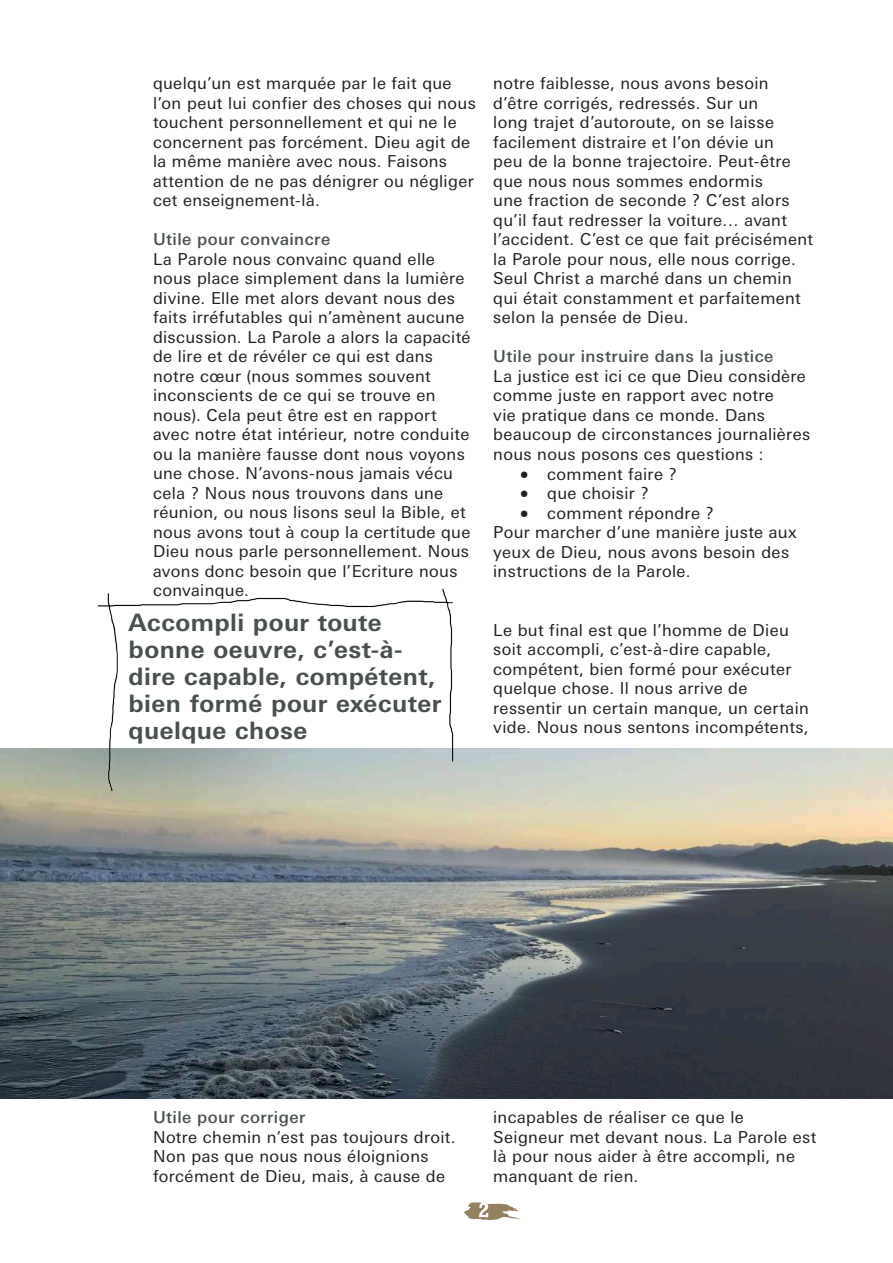
<style>
.page{position:relative;width:893px;height:1263px;background:#fff}
.page>*{position:absolute;margin:0;border:0;box-sizing:border-box;transform-origin:0 0}
.t1{font:700 24px/27px "LT Univers Basic";letter-spacing:.02em;color:#47504a}
.t2{font:18px "Symbol";color:#231f20}
.t3{font:16.5px/19.5px "LT Univers Basic";letter-spacing:.025em;color:#231f20}
.t4{font:500 16.5px "LT Univers Basic";letter-spacing:.025em;color:#47504a}
</style>
<div class="page">
<img style="left:0;top:748px;width:893px;height:350px">
<svg style="left:464px;top:1202px;width:57px;height:18px"></svg>
<img style="left:59px;top:588px;width:434px;height:241px">
<p class="t3" style="left:153px;top:74px;width:324px">quelqu’un est marquée par le fait que<br>’l on peut lui confier des choses qui nous touchent personnellement et qui ne le concernent pas forcément. Dieu agit de la même manière avec nous. Faisons attention de ne pas dénigrer ou négliger cet enseignement-là.</p>
<p class="t4" style="left:153px;top:230px;width:179px">Utile pour convaincre</p>
<p class="t3" style="left:153px;top:249px;width:319px">La Parole nous convainc quand elle nous place simplement dans la lumière divine. Elle met alors devant nous des faits irréfutables qui ’n amènent aucune discussion. La Parole a alors la capacité de lire et de révéler ce qui est dans notre cœur (nous sommes souvent inconscients de ce qui se trouve en nous .) Cela peut être est en rapport avec notre état intérieur, notre conduite ou la manière fausse dont nous voyons une chose N. ’avons-nous jamais vécu cela ? Nous nous trouvons dans une réunion, ou nous lisons seul la Bible, et nous avons tout à coup la certitude que Dieu nous parle personnellement. Nous avons donc besoin que ’l Ecriture nous convainque.</p>
<h1 class="t1" style="left:129px;top:608px;width:255px">Accompli pour toute</h1>
<h1 class="t1" style="left:129px;top:662px;width:309px">dire capable, compétent,</h1>
<h1 class="t1" style="left:129px;top:635px;width:275px">bonne oeuvre ’c, e s t à- -</h1>
<h1 class="t1" style="left:129px;top:689px;width:314px">bien formé pour exécuter quelque chose</h1>
<p class="t3" style="left:493px;top:74px;width:321px">notre faiblesse, nous avons besoin d’être corrigés, redressés. Sur un<br>long trajet d’autoroute, on se laisse facilement distraire et ’l on dévie un<br>peu de la bonne trajectoire. Peut-être que nous nous sommes endormis<br>une fraction de seconde ? C’est alors qu i l’ faut redresser la voiture… avant<br>’l accident C. ’est ce que fait précisément la Parole pour nous, elle nous corrige.<br>Seul Christ a marché dans un chemin qui était constamment et parfaitement selon la pensée de Dieu.</p>
<p class="t4" style="left:493px;top:347px;width:282px">Utile pour instruire dans la justice</p>
<p class="t3" style="left:493px;top:366px;width:314px">La justice est ici ce que Dieu considère</p>
<p class="t3" style="left:493px;top:386px;width:282px">comme juste en rapport avec notre</p>
<p class="t3" style="left:493px;top:405px;width:273px">vie pratique dans ce monde. Dans</p>
<p class="t3" style="left:493px;top:425px;width:318px">beaucoup de circonstances journalières</p>
<p class="t3" style="left:493px;top:445px;width:272px">nous nous posons ces questions :</p>
<p class="t3" style="left:547px;top:464px;width:131px">comment faire ?</p>
<p class="t2" style="left:520px;top:462px;width:10px">•</p>
<p class="t2" style="left:520px;top:481px;width:10px">•</p>
<p class="t3" style="left:547px;top:484px;width:103px">que choisir ?</p>
<p class="t3" style="left:547px;top:503px;width:168px">comment répondre ?</p>
<p class="t2" style="left:520px;top:501px;width:10px">•</p>
<p class="t3" style="left:493px;top:523px;width:305px">Pour marcher d’une manière juste aux yeux de Dieu, nous avons besoin des instructions de la Parole.</p>
<p class="t3" style="left:493px;top:620px;width:317px">Le but final est que ’l homme de Dieu soit accompli ’c, est -à- dire capable, compétent, bien formé pour exécuter quelque chose. Il nous arrive de ressentir un certain manque, un certain vide. Nous nous sentons incompétents,</p>
<p class="t4" style="left:153px;top:1107px;width:154px">Utile pour corriger</p>
<p class="t3" style="left:153px;top:1127px;width:304px">Notre chemin ’n est pas toujours droit.<br>Non pas que nous nous éloignions forcément de Dieu, mais à, cause de</p>
<p class="t3" style="left:493px;top:1108px;width:325px">incapables de réaliser ce que le<br>Seigneur met devant nous. La Parole est là pour nous aider à être accompli, ne manquant de rien.</p>
</div>
